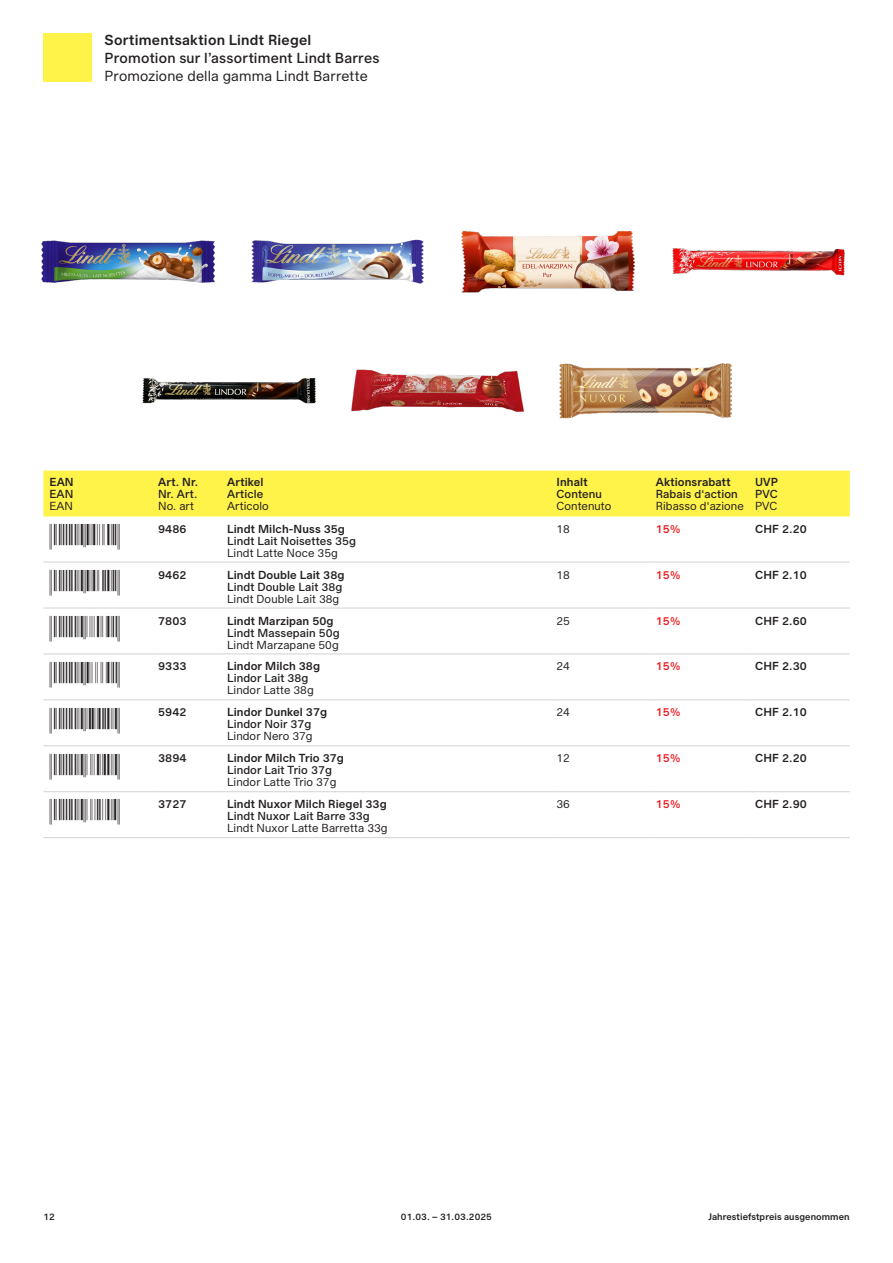
<style>
.page{position:relative;width:893px;height:1263px;background:#fff}
.page>*{position:absolute;margin:0;border:0;box-sizing:border-box;transform-origin:0 0}
.AT-Barcode{font:28.5px "Ean Bwr P36 x Tt";color:#231f20}
.SE-Kapiteltitel-FR{font:500 15px "Webstar Sans Pro";letter-spacing:.02em;color:#231f20}
.SE-Kapiteltitel-FR-2{font:15px "Webstar Sans Pro";letter-spacing:.015em;color:#231f20}
.SE-Kapiteltitel-DE{font:600 15px "Webstar Sans Pro";letter-spacing:.02em;color:#231f20}
.AT-Titel-IT{font:12px "Webstar Sans Pro";letter-spacing:.01em;color:#231f20}
.AT-Titel-DE{font:600 12px "Webstar Sans Pro";letter-spacing:.01em;color:#231f20}
.AT-Titel-FR{font:500 12px "Webstar Sans Pro";letter-spacing:.01em;color:#231f20}
.AT-Titel-1{font:600 12px "Webstar Sans Pro";letter-spacing:.01em;color:#231f20}
.AT-Titel-2{font:500 12px "Webstar Sans Pro";letter-spacing:.01em;color:#231f20}
.AT-Artikelnummer{font:600 12px "Webstar Sans Pro";letter-spacing:.01em;color:#231f20}
.AT-Titel-1-2{font:600 12px "Webstar Sans Pro";letter-spacing:.01em;color:#ee1d23}
.AT-Verkaufseinheit-Wert{font:12px "Webstar Sans Pro";letter-spacing:.01em;color:#231f20}
.SE-Fusszeile{font:600 9.75px "Webstar Sans Pro";letter-spacing:.01em;color:#231f20}
</style>
<div class="page">
<div style="left:43px;top:33px;width:49px;height:48px;background:#fff34a"></div>
<div style="left:43px;top:471px;width:807px;height:45px;background:#fff34a"></div>
<hr style="left:43px;top:562px;width:111px;height:1px;background:#d1d2d4">
<hr style="left:154px;top:562px;width:69px;height:1px;background:#d1d2d4">
<hr style="left:223px;top:562px;width:329px;height:1px;background:#d1d2d4">
<hr style="left:552px;top:562px;width:99px;height:1px;background:#d1d2d4">
<hr style="left:651px;top:562px;width:100px;height:1px;background:#d1d2d4">
<hr style="left:751px;top:562px;width:99px;height:1px;background:#d1d2d4">
<hr style="left:43px;top:608px;width:111px;height:1px;background:#d1d2d4">
<hr style="left:154px;top:608px;width:69px;height:1px;background:#d1d2d4">
<hr style="left:223px;top:608px;width:329px;height:1px;background:#d1d2d4">
<hr style="left:552px;top:608px;width:99px;height:1px;background:#d1d2d4">
<hr style="left:651px;top:608px;width:100px;height:1px;background:#d1d2d4">
<hr style="left:751px;top:608px;width:99px;height:1px;background:#d1d2d4">
<hr style="left:43px;top:653px;width:111px;height:1px;background:#d1d2d4">
<hr style="left:154px;top:653px;width:69px;height:1px;background:#d1d2d4">
<hr style="left:223px;top:653px;width:329px;height:1px;background:#d1d2d4">
<hr style="left:552px;top:653px;width:99px;height:1px;background:#d1d2d4">
<hr style="left:651px;top:653px;width:100px;height:1px;background:#d1d2d4">
<hr style="left:751px;top:653px;width:99px;height:1px;background:#d1d2d4">
<hr style="left:43px;top:699px;width:111px;height:1px;background:#d1d2d4">
<hr style="left:154px;top:699px;width:69px;height:1px;background:#d1d2d4">
<hr style="left:223px;top:699px;width:329px;height:1px;background:#d1d2d4">
<hr style="left:552px;top:699px;width:99px;height:1px;background:#d1d2d4">
<hr style="left:651px;top:699px;width:100px;height:1px;background:#d1d2d4">
<hr style="left:751px;top:699px;width:99px;height:1px;background:#d1d2d4">
<hr style="left:43px;top:745px;width:111px;height:1px;background:#d1d2d4">
<hr style="left:154px;top:745px;width:69px;height:1px;background:#d1d2d4">
<hr style="left:223px;top:745px;width:329px;height:1px;background:#d1d2d4">
<hr style="left:552px;top:745px;width:99px;height:1px;background:#d1d2d4">
<hr style="left:651px;top:745px;width:100px;height:1px;background:#d1d2d4">
<hr style="left:751px;top:745px;width:99px;height:1px;background:#d1d2d4">
<hr style="left:43px;top:791px;width:111px;height:1px;background:#d1d2d4">
<hr style="left:154px;top:791px;width:69px;height:1px;background:#d1d2d4">
<hr style="left:223px;top:791px;width:329px;height:1px;background:#d1d2d4">
<hr style="left:552px;top:791px;width:99px;height:1px;background:#d1d2d4">
<hr style="left:651px;top:791px;width:100px;height:1px;background:#d1d2d4">
<hr style="left:751px;top:791px;width:99px;height:1px;background:#d1d2d4">
<hr style="left:43px;top:837px;width:111px;height:1px;background:#d1d2d4">
<hr style="left:154px;top:837px;width:69px;height:1px;background:#d1d2d4">
<hr style="left:223px;top:837px;width:329px;height:1px;background:#d1d2d4">
<hr style="left:552px;top:837px;width:99px;height:1px;background:#d1d2d4">
<hr style="left:651px;top:837px;width:100px;height:1px;background:#d1d2d4">
<hr style="left:751px;top:837px;width:99px;height:1px;background:#d1d2d4">
<img style="left:138px;top:378px;width:182px;height:104px">
<img style="left:346px;top:369px;width:183px;height:113px">
<img style="left:41px;top:240px;width:174px;height:43px">
<img style="left:251px;top:239px;width:173px;height:45px">
<img style="left:461px;top:230px;width:175px;height:63px">
<img style="left:672px;top:248px;width:173px;height:28px">
<img style="left:554px;top:363px;width:183px;height:119px">
<p class="SE-Kapiteltitel-DE" style="left:105px;top:31px;width:208px">Sortimentsaktion Lindt Riegel</p>
<p class="SE-Kapiteltitel-FR" style="left:105px;top:49px;width:276px">Promotion sur l’assortiment Lindt Barres</p>
<p class="SE-Kapiteltitel-FR-2" style="left:105px;top:67px;width:265px">Promozione della gamma Lindt Barrette</p>
<p class="AT-Titel-DE" style="left:49px;top:475px;width:26px">EAN</p>
<p class="AT-Titel-FR" style="left:49px;top:487px;width:26px">EAN</p>
<p class="AT-Titel-IT" style="left:49px;top:499px;width:25px">EAN</p>
<p class="AT-Titel-DE" style="left:158px;top:475px;width:42px">Art. Nr.</p>
<p class="AT-Titel-FR" style="left:158px;top:487px;width:41px">Nr. Art.</p>
<p class="AT-Titel-IT" style="left:158px;top:499px;width:37px">No. art</p>
<p class="AT-Titel-DE" style="left:227px;top:475px;width:38px">Artikel</p>
<p class="AT-Titel-2" style="left:227px;top:487px;width:38px">Article</p>
<p class="AT-Titel-IT" style="left:227px;top:499px;width:43px">Articolo</p>
<p class="AT-Barcode" style="left:33px;top:524px;width:88px">%!00BC0A-JEIGAC!</p>
<p class="AT-Artikelnummer" style="left:158px;top:521px;width:30px">9486</p>
<p class="AT-Titel-DE" style="left:227px;top:521px;width:119px">Lindt Milch-Nuss 35g</p>
<p class="AT-Titel-FR" style="left:227px;top:533px;width:130px">Lindt Lait Noisettes 35g</p>
<p class="AT-Titel-IT" style="left:227px;top:545px;width:112px">Lindt Latte Noce 35g</p>
<p class="AT-Barcode" style="left:33px;top:570px;width:88px">%!00BC0A-JEGCAC!</p>
<p class="AT-Artikelnummer" style="left:158px;top:567px;width:30px">9462</p>
<p class="AT-Titel-DE" style="left:227px;top:567px;width:119px">Lindt Double Lait 38g</p>
<p class="AT-Titel-FR" style="left:227px;top:579px;width:117px">Lindt Double Lait 38g</p>
<p class="AT-Titel-IT" style="left:227px;top:591px;width:114px">Lindt Double Lait 38g</p>
<p class="AT-Barcode" style="left:33px;top:616px;width:88px">%!00BC0A-HIADAB!</p>
<p class="AT-Artikelnummer" style="left:158px;top:613px;width:30px">7803</p>
<p class="AT-Titel-DE" style="left:227px;top:613px;width:108px">Lindt Marzipan 50g</p>
<p class="AT-Titel-FR" style="left:227px;top:625px;width:114px">Lindt Massepain 50g</p>
<p class="AT-Titel-IT" style="left:227px;top:637px;width:113px">Lindt Marzapane 50g</p>
<p class="AT-Barcode" style="left:33px;top:662px;width:88px">%!00BC0A-JDDDAB!</p>
<p class="AT-Artikelnummer" style="left:158px;top:659px;width:30px">9333</p>
<p class="AT-Titel-DE" style="left:227px;top:659px;width:94px">Lindor Milch 38g</p>
<p class="AT-Titel-FR" style="left:227px;top:671px;width:83px">Lindor Lait 38g</p>
<p class="AT-Titel-IT" style="left:227px;top:683px;width:88px">Lindor Latte 38g</p>
<p class="AT-Barcode" style="left:33px;top:707px;width:88px">%!00BC0A-FJECAF!</p>
<p class="AT-Artikelnummer" style="left:158px;top:705px;width:30px">5942</p>
<p class="AT-Titel-DE" style="left:227px;top:705px;width:102px">Lindor Dunkel 37g</p>
<p class="AT-Titel-FR" style="left:227px;top:717px;width:86px">Lindor Noir 37g</p>
<p class="AT-Titel-IT" style="left:227px;top:729px;width:87px">Lindor Nero 37g</p>
<p class="AT-Barcode" style="left:33px;top:753px;width:88px">%!00BC0A-DIJEAF!</p>
<p class="AT-Artikelnummer" style="left:158px;top:751px;width:30px">3894</p>
<p class="AT-Titel-DE" style="left:227px;top:751px;width:118px">Lindor Milch Trio 37g</p>
<p class="AT-Titel-FR" style="left:227px;top:763px;width:106px">Lindor Lait Trio 37g</p>
<p class="AT-Titel-IT" style="left:227px;top:775px;width:111px">Lindor Latte Trio 37g</p>
<p class="AT-Barcode" style="left:33px;top:799px;width:88px">%!00BC0A-DHCHAE!</p>
<p class="AT-Artikelnummer" style="left:158px;top:797px;width:30px">3727</p>
<p class="AT-Titel-DE" style="left:227px;top:797px;width:161px">Lindt Nuxor Milch Riegel 33g</p>
<p class="AT-Titel-FR" style="left:227px;top:809px;width:144px">Lindt Nuxor Lait Barre 33g</p>
<p class="AT-Titel-IT" style="left:227px;top:821px;width:162px">Lindt Nuxor Latte Barretta 33g</p>
<p class="AT-Titel-DE" style="left:556px;top:475px;width:33px">Inhalt</p>
<p class="AT-Titel-2" style="left:556px;top:487px;width:47px">Contenu</p>
<p class="AT-Titel-IT" style="left:556px;top:499px;width:56px">Contenuto</p>
<p class="AT-Titel-DE" style="left:656px;top:475px;width:76px">Aktionsrabatt</p>
<p class="AT-Titel-2" style="left:656px;top:487px;width:84px">Rabais d‘action</p>
<p class="AT-Titel-IT" style="left:656px;top:499px;width:90px">Ribasso d‘azione</p>
<p class="AT-Titel-DE" style="left:755px;top:475px;width:24px">UVP</p>
<p class="AT-Titel-2" style="left:755px;top:487px;width:24px">PVC</p>
<p class="AT-Titel-IT" style="left:755px;top:499px;width:24px">PVC</p>
<p class="AT-Verkaufseinheit-Wert" style="left:556px;top:521px;width:15px">18</p>
<p class="AT-Titel-1-2" style="left:656px;top:521px;width:26px">15%</p>
<p class="AT-Titel-1" style="left:755px;top:521px;width:53px">CHF 2.20</p>
<p class="AT-Verkaufseinheit-Wert" style="left:556px;top:567px;width:15px">18</p>
<p class="AT-Titel-1-2" style="left:656px;top:567px;width:26px">15%</p>
<p class="AT-Titel-1" style="left:755px;top:567px;width:53px">CHF 2.10</p>
<p class="AT-Verkaufseinheit-Wert" style="left:556px;top:613px;width:15px">25</p>
<p class="AT-Titel-1-2" style="left:656px;top:613px;width:26px">15%</p>
<p class="AT-Titel-1" style="left:755px;top:613px;width:53px">CHF 2.60</p>
<p class="AT-Verkaufseinheit-Wert" style="left:556px;top:659px;width:15px">24</p>
<p class="AT-Titel-1-2" style="left:656px;top:659px;width:26px">15%</p>
<p class="AT-Titel-1" style="left:755px;top:659px;width:53px">CHF 2.30</p>
<p class="AT-Verkaufseinheit-Wert" style="left:556px;top:705px;width:15px">24</p>
<p class="AT-Titel-1-2" style="left:656px;top:705px;width:26px">15%</p>
<p class="AT-Titel-1" style="left:755px;top:705px;width:53px">CHF 2.10</p>
<p class="AT-Verkaufseinheit-Wert" style="left:556px;top:751px;width:15px">12</p>
<p class="AT-Titel-1-2" style="left:656px;top:751px;width:26px">15%</p>
<p class="AT-Titel-1" style="left:755px;top:751px;width:53px">CHF 2.20</p>
<p class="AT-Verkaufseinheit-Wert" style="left:556px;top:797px;width:15px">36</p>
<p class="AT-Titel-1-2" style="left:656px;top:797px;width:26px">15%</p>
<p class="AT-Titel-1" style="left:755px;top:797px;width:53px">CHF 2.90</p>
<p class="SE-Fusszeile" style="left:43px;top:1210px;width:13px">12</p>
<p class="SE-Fusszeile" style="left:401px;top:1210px;width:93px">01.03. – 31.03.2025</p>
<p class="SE-Fusszeile" style="left:708px;top:1210px;width:143px">Jahrestiefstpreis ausgenommen</p>
</div>
